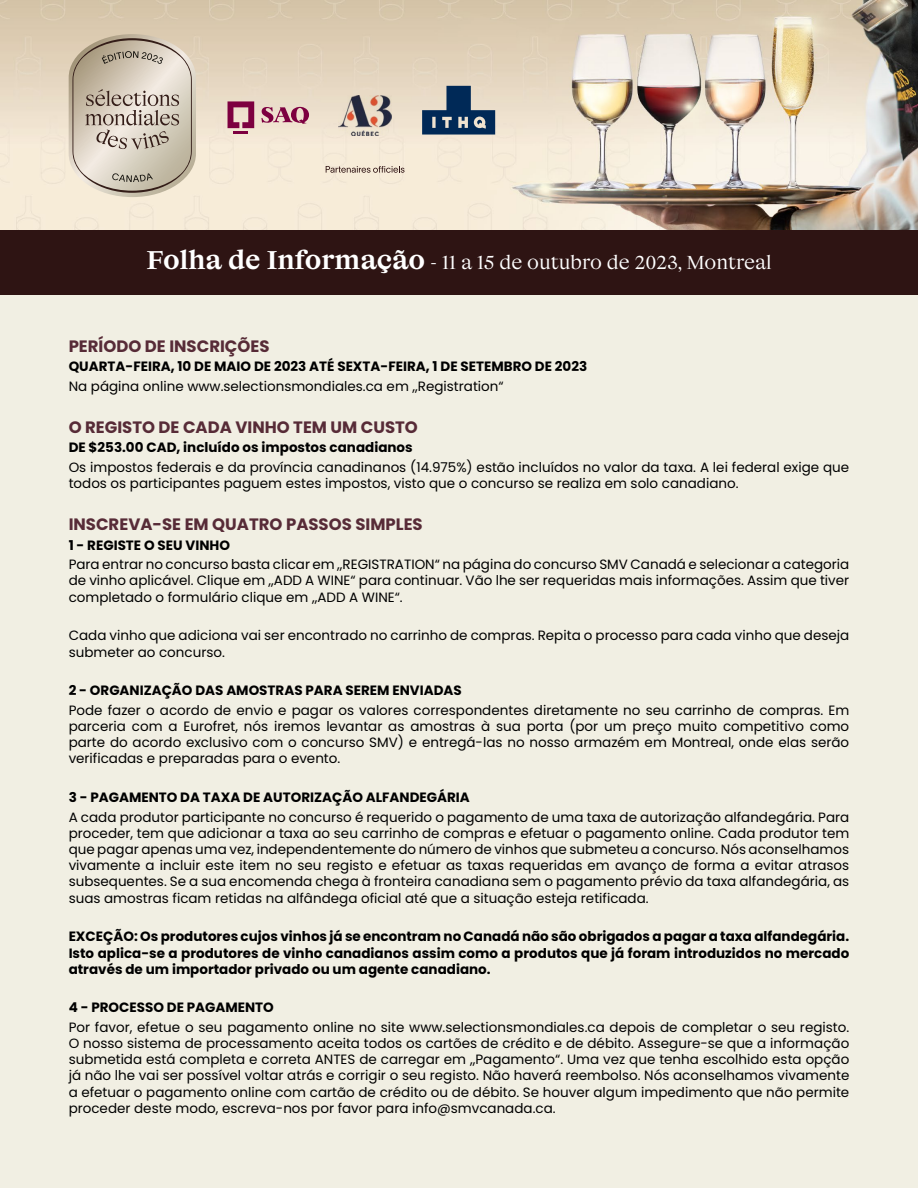
<style>
.page{position:relative;width:918px;height:1188px;background:#fff}
.page>*{position:absolute;margin:0;border:0;box-sizing:border-box;transform-origin:0 0}
.t1{font:300 18.6px "Big Daily Short";color:#fff}
.t2{font:700 16.5px "Poppins";color:#572b37}
.t3{font:13.5px/16.2px "Poppins";color:#000;text-align:justify}
.t4{font:700 13.5px/16.2px "Poppins";color:#000;text-align:justify}
.s1{font-weight:700;font-size:25.5px}
</style>
<div class="page">
<div style="left:0;top:229px;width:918px;height:959px;background:#f1efe3"></div>
<div style="left:0;top:223px;width:918px;height:71px;background:#2e1413"></div>
<img style="left:0;top:0;width:918px;height:229px">
<hr style="left:233px;top:131px;width:15px;height:3px;background:#7d0040">
<svg style="left:228px;top:101px;width:26px;height:27px"></svg>
<svg style="left:261px;top:107px;width:48px;height:17px"></svg>
<svg style="left:326px;top:166px;width:79px;height:7px"></svg>
<svg style="left:422px;top:86px;width:73px;height:49px"></svg>
<img style="left:339px;top:95px;width:52px;height:41px">
<svg style="left:69px;top:34px;width:127px;height:163px"></svg>
<h1 class="t1" style="left:147px;top:251px;width:627px"><span class="s1">Folha de Informação</span> - 11 a 15 de outubro de 2023, Montreal</h1>
<p class="t2" style="left:69px;top:337px;width:202px">PERÍODO DE INSCRIÇÕES</p>
<p class="t4" style="left:69px;top:359px;width:520px">QUARTA-FEIRA, 10 DE MAIO DE 2023 ATÉ SEXTA-FEIRA, 1 DE SETEMBRO DE 2023</p>
<p class="t3" style="left:69px;top:378px;width:437px">Na página online www.selectionsmondiales.ca em „Registration“</p>
<p class="t2" style="left:69px;top:418px;width:351px">O REGISTO DE CADA VINHO TEM UM CUSTO</p>
<p class="t4" style="left:69px;top:440px;width:346px">DE $253.00 CAD, incluído os impostos canadianos</p>
<p class="t3" style="left:69px;top:459px;width:782px">Os impostos federais e da província canadinanos (14.975%) estão incluídos no valor da taxa. A lei federal exige que todos os participantes paguem estes impostos, visto que o concurso se realiza em solo canadiano.</p>
<p class="t2" style="left:69px;top:515px;width:356px">INSCREVA-SE EM QUATRO PASSOS SIMPLES</p>
<p class="t4" style="left:69px;top:537px;width:163px">1 - REGISTE O SEU VINHO</p>
<p class="t3" style="left:69px;top:556px;width:782px">Para entrar no concurso basta clicar em „REGISTRATION“ na página do concurso SMV Canadá e selecionar a categoria de vinho aplicável. Clique em „ADD A WINE“ para continuar. Vão lhe ser requeridas mais informações. Assim que tiver completado o formulário clique em „ADD A WINE“.</p>
<p class="t3" style="left:69px;top:628px;width:782px">Cada vinho que adiciona vai ser encontrado no carrinho de compras. Repita o processo para cada vinho que deseja submeter ao concurso.</p>
<p class="t4" style="left:69px;top:683px;width:395px">2 - ORGANIZAÇÃO DAS AMOSTRAS PARA SEREM ENVIADAS</p>
<p class="t3" style="left:69px;top:702px;width:782px">Pode fazer o acordo de envio e pagar os valores correspondentes diretamente no seu carrinho de compras. Em parceria com a Eurofret, nós iremos levantar as amostras à sua porta (por um preço muito competitivo como parte do acordo exclusivo com o concurso SMV) e entregá-las no nosso armazém em Montreal, onde elas serão verificadas e preparadas para o evento.</p>
<p class="t4" style="left:69px;top:789px;width:403px">3 - PAGAMENTO DA TAXA DE AUTORIZAÇÃO ALFANDEGÁRIA</p>
<p class="t3" style="left:69px;top:809px;width:782px">A cada produtor participante no concurso é requerido o pagamento de uma taxa de autorização alfandegária. Para proceder, tem que adicionar a taxa ao seu carrinho de compras e efetuar o pagamento online. Cada produtor tem que pagar apenas uma vez, independentemente do número de vinhos que submeteu a concurso. Nós aconselhamos vivamente a incluir este item no seu registo e efetuar as taxas requeridas em avanço de forma a evitar atrasos subsequentes. Se a sua encomenda chega à fronteira canadiana sem o pagamento prévio da taxa alfandegária, as suas amostras ficam retidas na alfândega oficial até que a situação esteja retificada.</p>
<p class="t4" style="left:69px;top:929px;width:782px">EXCEÇÃO: Os produtores cujos vinhos já se encontram no Canadá não são obrigados a pagar a taxa alfandegária.<br>Isto aplica-se a produtores de vinho canadianos assim como a produtos que já foram introduzidos no mercado através de um importador privado ou um agente canadiano.</p>
<p class="t4" style="left:69px;top:1000px;width:207px">4 - PROCESSO DE PAGAMENTO</p>
<p class="t3" style="left:69px;top:1019px;width:782px">Por favor, efetue o seu pagamento online no site www.selectionsmondiales.ca depois de completar o seu registo.<br>O nosso sistema de processamento aceita todos os cartões de crédito e de débito. Assegure-se que a informação submetida está completa e correta ANTES de carregar em „Pagamento“. Uma vez que tenha escolhido esta opção já não lhe vai ser possível voltar atrás e corrigir o seu registo. Não haverá reembolso. Nós aconselhamos vivamente a efetuar o pagamento online com cartão de crédito ou de débito. Se houver algum impedimento que não permite proceder deste modo, escreva-nos por favor para info@smvcanada.ca.</p>
</div>
